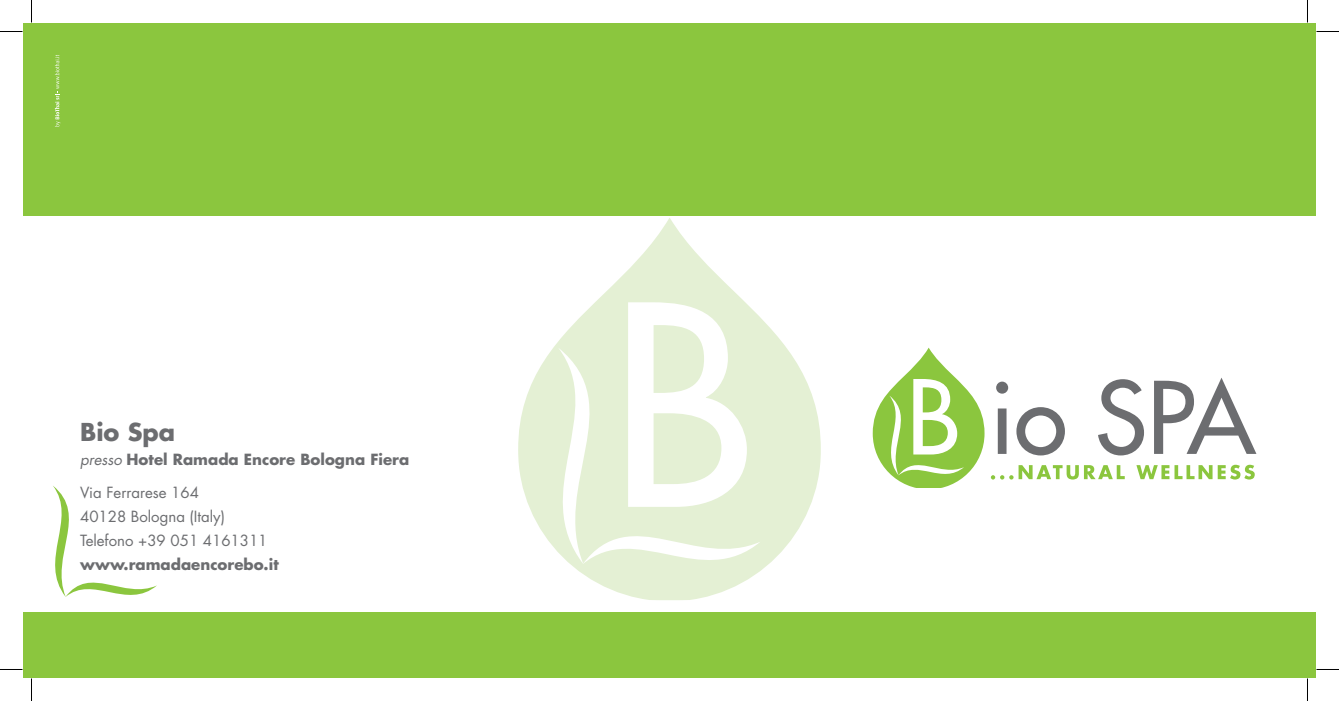
<style>
.page{position:relative;width:1339px;height:701px;background:#fff}
.page>*{position:absolute;margin:0;border:0;box-sizing:border-box;transform-origin:0 0}
.t1{font:700 24px "Futura";color:#6c6d70}
.t2{font:700 15px "Futura";color:#6c6d70}
.t3{font:15px "Futura";color:#6c6d70}
.s1{font-weight:400;font-style:italic}
</style>
<div class="page">
<svg style="left:996px;top:382px;width:12px;height:72px"></svg>
<svg style="left:1016px;top:407px;width:49px;height:48px"></svg>
<svg style="left:1098px;top:379px;width:46px;height:76px"></svg>
<svg style="left:1154px;top:378px;width:102px;height:76px"></svg>
<svg style="left:991px;top:465px;width:133px;height:14px"></svg>
<svg style="left:1136px;top:465px;width:118px;height:14px"></svg>
<svg style="left:872px;top:348px;width:112px;height:139px"></svg>
<svg style="left:732px;top:215px;width:78px;height:1px"></svg>
<div style="left:23px;top:23px;width:1293px;height:192px;background:#8bc63e"></div>
<div style="left:23px;top:612px;width:1293px;height:66px;background:#8bc63e"></div>
<svg style="left:53px;top:486px;width:104px;height:111px"></svg>
<svg style="left:518px;top:218px;width:303px;height:382px"></svg>
<svg style="left:528px;top:348px;width:232px;height:243px;fill:#e4f0d4"></svg>
<svg style="left:55px;top:55px;width:5px;height:71px"></svg>
<svg style="left:0;top:31px;width:22px;height:1px"></svg>
<svg style="left:1316px;top:31px;width:23px;height:1px"></svg>
<svg style="left:0;top:669px;width:22px;height:1px"></svg>
<svg style="left:1316px;top:669px;width:23px;height:1px"></svg>
<svg style="left:31px;top:0;width:1px;height:23px"></svg>
<svg style="left:31px;top:678px;width:1px;height:23px"></svg>
<svg style="left:1307px;top:0;width:1px;height:23px"></svg>
<svg style="left:1307px;top:678px;width:1px;height:23px"></svg>
<p class="t1" style="left:80px;top:415px;width:97px">Bio Spa</p>
<p class="t2" style="left:80px;top:449px;width:331px"><span class="s1">presso</span> Hotel Ramada Encore Bologna Fiera</p>
<p class="t3" style="left:80px;top:482px;width:120px">Via Ferrarese 164</p>
<p class="t3" style="left:80px;top:506px;width:146px">40128 Bologna (Italy)</p>
<p class="t3" style="left:80px;top:530px;width:189px">Telefono +39 051 4161311</p>
<p class="t2" style="left:80px;top:553px;width:200px">www.ramadaencorebo.it</p>
</div>
